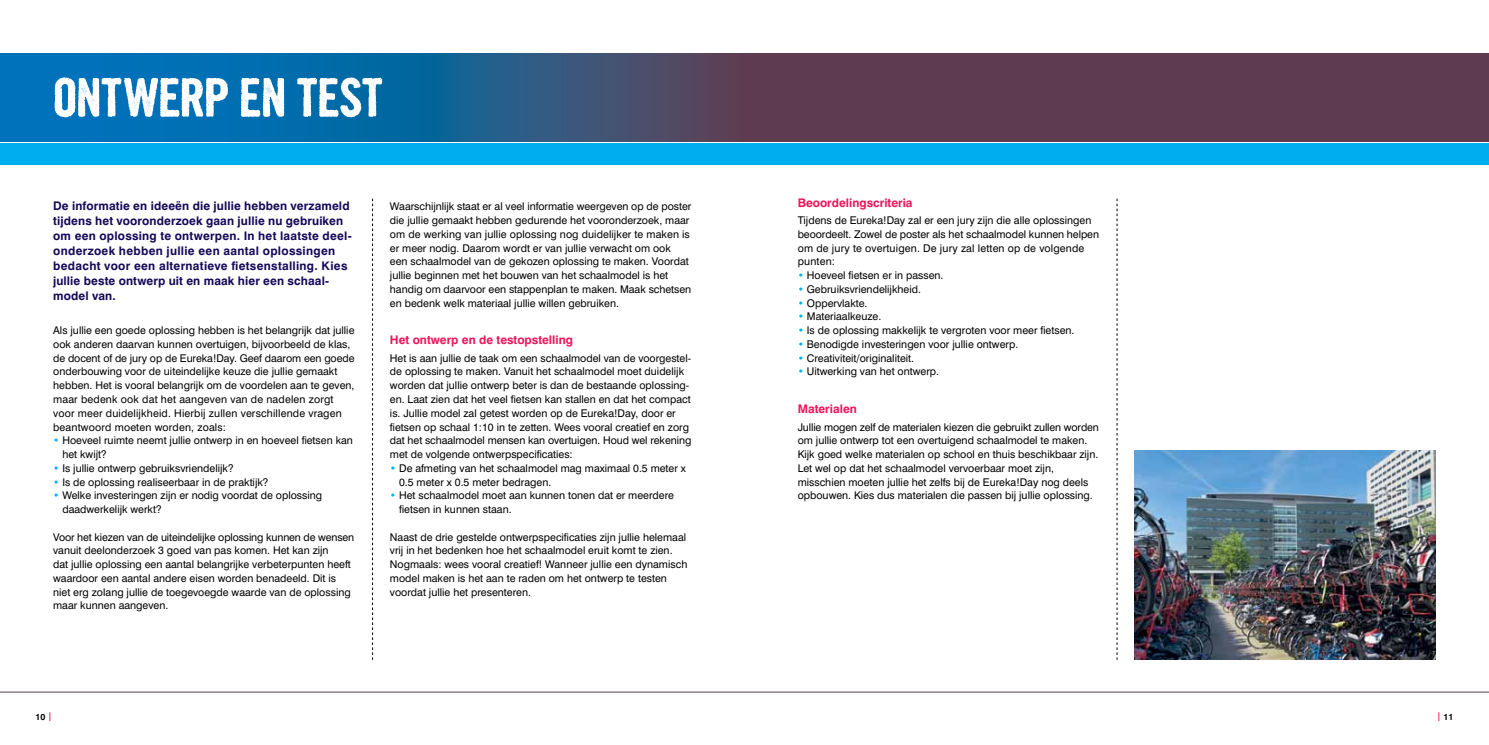
<style>
.page{position:relative;width:1489px;height:745px;background:#fff}
.page>*{position:absolute;margin:0;border:0;box-sizing:border-box;transform-origin:0 0}
.t1{font:700 11.88px/15px "Swiss 721 BT";letter-spacing:.015em;color:#150958}
.t2{font:700 11.88px "Swiss 721 BT";color:#ed145b}
.t3{font:10.62px/13.8px "Swiss 721 BT";color:#000}
.t4{font:700 8.75px "Swiss 721 BT";color:#000}
.s1{color:#00aeef}
.s2{color:#ed145b}
</style>
<div class="page">
<svg style="left:0;top:53px;width:744px;height:89px;background:#1e6092"></svg>
<div style="left:744px;top:53px;width:744px;height:89px;background:#5f3b4f"></div>
<hr style="left:0;top:691px;width:1488px;height:1px;background:#5f3b4f">
<svg style="left:372px;top:198px;width:1px;height:461px"></svg>
<svg style="left:1116px;top:198px;width:1px;height:461px"></svg>
<svg style="left:54px;top:77px;width:328px;height:40px"></svg>
<div style="left:0;top:144px;width:1488px;height:21px;background:#00aeef"></div>
<img style="left:1134px;top:450px;width:301px;height:209px">
<p class="t1" style="left:53px;top:198px;width:300px">De informatie en ideeën die jullie hebben verzameld tijdens het vooronderzoek gaan jullie nu gebruiken om een oplossing te ontwerpen. In het laatste deel&shy;onderzoek hebben jullie een aantal oplossingen bedacht voor een alternatieve fietsenstalling. Kies jullie beste ontwerp uit en maak hier een schaal&shy;model van.</p>
<p class="t3" style="left:53px;top:323px;width:303px">Als jullie een goede oplossing hebben is het belangrijk dat jullie ook anderen daarvan kunnen overtuigen, bijvoorbeeld de klas, de docent of de jury op de Eureka!Day. Geef daarom een goede onderbouwing voor de uiteindelijke keuze die jullie gemaakt hebben. Het is vooral belangrijk om de voordelen aan te geven, maar bedenk ook dat het aangeven van de nadelen zorgt voor meer duidelijkheid. Hierbij zullen verschillende vragen beantwoord moeten worden, zoals:</p>
<p class="t3" style="left:62px;top:433px;width:292px;text-indent:-9px"><span class="s1">•</span> Hoeveel ruimte neemt jullie ontwerp in en hoeveel fietsen kan het kwijt?</p>
<p class="t3" style="left:53px;top:461px;width:182px"><span class="s1">•</span> Is jullie ontwerp gebruiksvriendelijk?</p>
<p class="t3" style="left:53px;top:474px;width:217px"><span class="s1">•</span> Is de oplossing realiseerbaar in de praktijk?</p>
<p class="t3" style="left:62px;top:488px;width:261px;text-indent:-9px"><span class="s1">•</span> Welke investeringen zijn er nodig voordat de oplossing daadwerkelijk werkt?</p>
<p class="t3" style="left:53px;top:529px;width:302px">Voor het kiezen van de uiteindelijke oplossing kunnen de wensen vanuit deelonderzoek 3 goed van pas komen. Het kan zijn<br>dat jullie oplossing een aantal belangrijke verbeterpunten heeft waardoor een aantal andere eisen worden benadeeld. Dit is niet erg zolang jullie de toegevoegde waarde van de oplossing maar kunnen aangeven.</p>
<p class="t3" style="left:390px;top:199px;width:303px">Waarschijnlijk staat er al veel informatie weergeven op de poster die jullie gemaakt hebben gedurende het vooronderzoek, maar om de werking van jullie oplossing nog duidelijker te maken is er meer nodig. Daarom wordt er van jullie verwacht om ook<br>een schaalmodel van de gekozen oplossing te maken. Voordat jullie beginnen met het bouwen van het schaalmodel is het handig om daarvoor een stappenplan te maken. Maak schetsen en bedenk welk materiaal jullie willen gebruiken.</p>
<p class="t2" style="left:390px;top:332px;width:184px">Het ontwerp en de testopstelling</p>
<p class="t3" style="left:390px;top:351px;width:303px">Het is aan jullie de taak om een schaalmodel van de voorgestel&shy;de oplossing te maken. Vanuit het schaalmodel moet duidelijk worden dat jullie ontwerp beter is dan de bestaande oplossing&shy;en. Laat zien dat het veel fietsen kan stallen en dat het compact is. Jullie model zal getest worden op de Eureka!Day, door er fietsen op schaal 1:10 in te zetten. Wees vooral creatief en zorg dat het schaalmodel mensen kan overtuigen. Houd wel rekening met de volgende ontwerpspecificaties:</p>
<p class="t3" style="left:399px;top:461px;width:288px;text-indent:-9px"><span class="s1">•</span> De afmeting van het schaalmodel mag maximaal 0.5 meter x<br>0.5 meter x 0.5 meter bedragen.</p>
<p class="t3" style="left:399px;top:488px;width:276px;text-indent:-9px"><span class="s1">•</span> Het schaalmodel moet aan kunnen tonen dat er meerdere fietsen in kunnen staan.</p>
<p class="t3" style="left:390px;top:529px;width:299px">Naast de drie gestelde ontwerpspecificaties zijn jullie helemaal vrij in het bedenken hoe het schaalmodel eruit komt te zien.<br>Nogmaals: wees vooral creatief! Wanneer jullie een dynamisch model maken is het aan te raden om het ontwerp te testen voordat jullie het presenteren.</p>
<p class="t2" style="left:797px;top:195px;width:116px">Beoordelingscriteria</p>
<p class="t3" style="left:797px;top:213px;width:303px">Tijdens de Eureka!Day zal er een jury zijn die alle oplossingen beoordeelt. Zowel de poster als het schaalmodel kunnen helpen om de jury te overtuigen. De jury zal letten op de volgende punten:</p>
<p class="t3" style="left:797px;top:268px;width:147px"><span class="s1">•</span> Hoeveel fietsen er in passen.</p>
<p class="t3" style="left:797px;top:282px;width:125px"><span class="s1">•</span> Gebruiksvriendelijkheid.</p>
<p class="t3" style="left:797px;top:296px;width:71px"><span class="s1">•</span> Oppervlakte.</p>
<p class="t3" style="left:797px;top:309px;width:85px"><span class="s1">•</span> Materiaalkeuze.</p>
<p class="t3" style="left:797px;top:323px;width:278px"><span class="s1">•</span> Is de oplossing makkelijk te vergroten voor meer fietsen.</p>
<p class="t3" style="left:797px;top:337px;width:222px"><span class="s1">•</span> Benodigde investeringen voor jullie ontwerp.</p>
<p class="t3" style="left:797px;top:351px;width:118px"><span class="s1">•</span> Creativiteit/originaliteit.</p>
<p class="t3" style="left:797px;top:364px;width:143px"><span class="s1">•</span> Uitwerking van het ontwerp.</p>
<p class="t2" style="left:797px;top:401px;width:61px">Materialen</p>
<p class="t3" style="left:797px;top:419px;width:303px">Jullie mogen zelf de materialen kiezen die gebruikt zullen worden om jullie ontwerp tot een overtuigend schaalmodel te maken.<br>Kijk goed welke materialen op school en thuis beschikbaar zijn.<br>Let wel op dat het schaalmodel vervoerbaar moet zijn, misschien moeten jullie het zelfs bij de Eureka!Day nog deels opbouwen. Kies dus materialen die passen bij jullie oplossing.</p>
<p class="t4" style="left:35px;top:711px;width:18px">10 <span class="s2">|</span></p>
<p class="t4" style="left:1436px;top:711px;width:18px"><span class="s2">|</span> 11</p>
</div>
